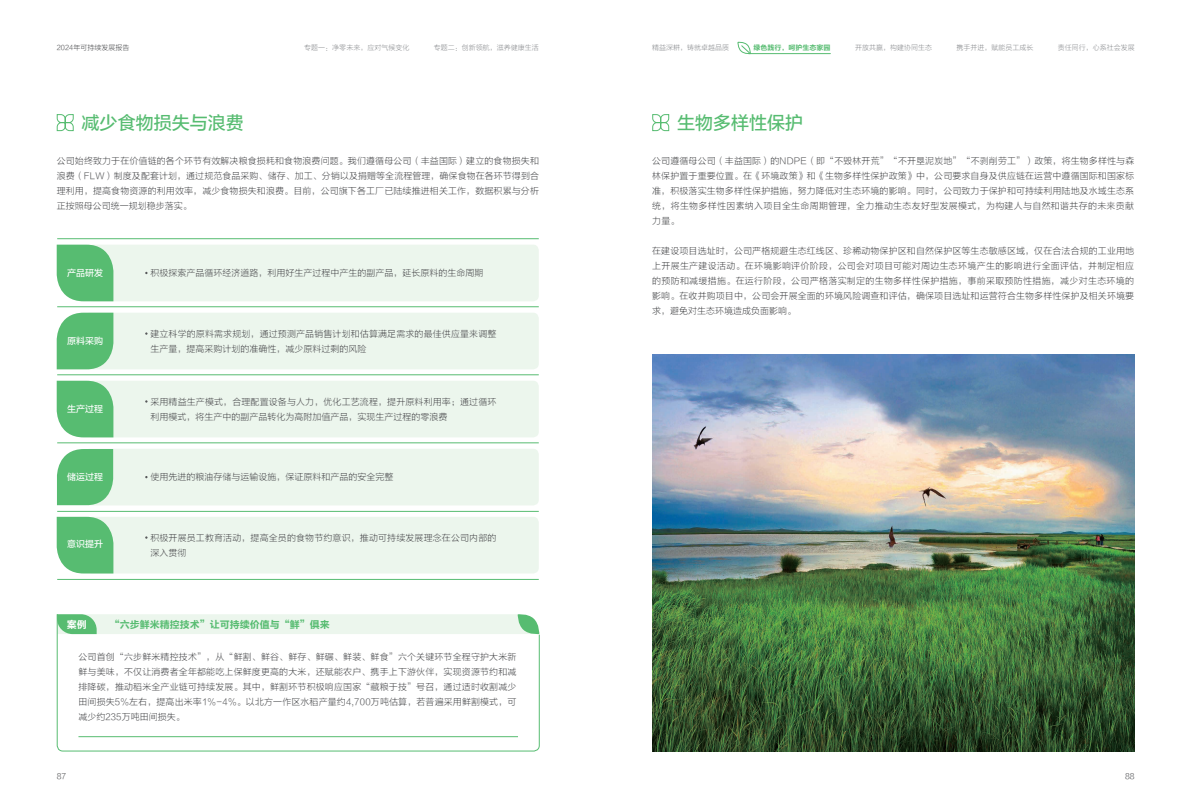
<style>
.page{position:relative;width:1191px;height:808px;background:#fff}
.page>*{position:absolute;margin:0;border:0;box-sizing:border-box;transform-origin:0 0}
.t1{font:18px "FZLTZHUNHK GBK1 0";color:#57bc71}
.t2{font:10px "FZLTCHK GBK1 0";color:#57bc71}
.t3{font:10px "FZLTCHK GBK1 0";color:#fff}
.t4{font:9px/15px "FZLTXHK";letter-spacing:.01em;color:#57585a;text-align:justify}
.t5{font:9px "FZLTZHUNHK GBK1 0";color:#fff}
.t6{font:8px "FZLTXHK";color:#57585a}
.t7{font:7px "FZLTXHK";color:#939598}
.t8{font:7px "FZLTXHK";color:#57585a}
.t9{font:7px "FZLTCHK GBK1 0";color:#57bc71}
</style>
<div class="page">
<hr style="left:748px;top:53px;width:82px;height:1px;background:#57bc71">
<svg style="left:737px;top:41px;width:14px;height:14px"></svg>
<div style="left:87px;top:245px;width:452px;height:56px;background:#ecf6ed;border-radius:6px"></div>
<div style="left:87px;top:381px;width:452px;height:56px;background:#ecf6ed;border-radius:6px"></div>
<div style="left:87px;top:517px;width:452px;height:56px;background:#ecf6ed;border-radius:6px"></div>
<div style="left:84px;top:313px;width:455px;height:56px;background:#ecf6ed;border-radius:6px"></div>
<div style="left:84px;top:449px;width:455px;height:56px;background:#ecf6ed;border-radius:6px"></div>
<svg style="left:57px;top:245px;width:56px;height:56px;background:#64c17c"></svg>
<svg style="left:57px;top:313px;width:56px;height:56px;background:#64c17c"></svg>
<svg style="left:57px;top:381px;width:56px;height:56px;background:#64c17c"></svg>
<svg style="left:57px;top:449px;width:56px;height:56px;background:#65c17d"></svg>
<svg style="left:57px;top:517px;width:56px;height:56px;background:#64c17c"></svg>
<svg style="left:56px;top:114px;width:18px;height:18px"></svg>
<svg style="left:652px;top:114px;width:17px;height:18px"></svg>
<svg style="left:57px;top:614px;width:483px;height:137px"></svg>
<hr style="left:78px;top:736px;width:440px;height:1px;background:#57bc71">
<hr style="left:57px;top:238px;width:482px;height:1px;background:#57bc71">
<hr style="left:57px;top:306px;width:482px;height:1px;background:#57bc71">
<hr style="left:57px;top:374px;width:482px;height:1px;background:#57bc71">
<hr style="left:57px;top:443px;width:482px;height:1px;background:#57bc71">
<hr style="left:57px;top:579px;width:482px;height:1px;background:#57bc71">
<hr style="left:57px;top:511px;width:482px;height:1px;background:#57bc71">
<img style="left:652px;top:354px;width:482px;height:397px">
<p class="t8" style="left:57px;top:43px;width:74px">2024年可持续发展报告</p>
<p class="t7" style="left:304px;top:43px;width:106px">专题一：净零未来，应对气候变化</p>
<p class="t7" style="left:434px;top:43px;width:106px">专题二：创新领航，滋养健康生活</p>
<p class="t7" style="left:652px;top:43px;width:78px">精益深耕，铸就卓越品质</p>
<p class="t9" style="left:753px;top:43px;width:78px">绿色践行，呵护生态家园</p>
<p class="t7" style="left:855px;top:43px;width:78px">开放共赢，构建协同生态</p>
<p class="t7" style="left:956px;top:43px;width:78px">携手并进，赋能员工成长</p>
<p class="t7" style="left:1057px;top:43px;width:78px">责任同行，心系社会发展</p>
<h1 class="t1" style="left:82px;top:113px;width:164px">减少食物损失与浪费</h1>
<p class="t4" style="left:57px;top:154px;width:484px">公司始终致力于在价值链的各个环节有效解决粮食损耗和食物浪费问题。我们遵循母公司（丰益国际）建立的食物损失和浪费（FLW）制度及配套计划，通过规范食品采购、储存、加工、分销以及捐赠等全流程管理，确保食物在各环节得到合理利用，提高食物资源的利用效率，减少食物损失和浪费。目前，公司旗下各工厂已陆续推进相关工作，数据积累与分析正按照母公司统一规划稳步落实。</p>
<p class="t5" style="left:67px;top:268px;width:37px">产品研发</p>
<p class="t5" style="left:67px;top:336px;width:37px">原料采购</p>
<p class="t5" style="left:67px;top:404px;width:37px">生产过程</p>
<p class="t5" style="left:67px;top:472px;width:37px">储运过程</p>
<p class="t5" style="left:67px;top:539px;width:37px">意识提升</p>
<p class="t4" style="left:150px;top:266px;width:334px">积极探索产品循环经济道路，利用好生产过程中产生的副产品，延长原料的生命周期</p>
<p class="t4" style="left:150px;top:326px;width:347px">建立科学的原料需求规划，通过预测产品销售计划和估算满足需求的最佳供应量来调整生产量，提高采购计划的准确性，减少原料过剩的风险</p>
<p class="t4" style="left:150px;top:394px;width:347px">采用精益生产模式，合理配置设备与人力，优化工艺流程，提升原料利用率；通过循环利用模式，将生产中的副产品转化为高附加值产品，实现生产过程的零浪费</p>
<p class="t4" style="left:150px;top:470px;width:244px">使用先进的粮油存储与运输设施，保证原料和产品的安全完整</p>
<p class="t4" style="left:150px;top:530px;width:347px">积极开展员工教育活动，提高全员的食物节约意识，推动可持续发展理念在公司内部的深入贯彻</p>
<p class="t3" style="left:67px;top:619px;width:21px">案例</p>
<p class="t2" style="left:110px;top:619px;width:221px">“六步鲜米精控技术”让可持续价值与“鲜”俱来</p>
<p class="t4" style="left:78px;top:649px;width:439px">公司首创“六步鲜米精控技术”，从“鲜割、鲜谷、鲜存、鲜碾、鲜装、鲜食”六个关键环节全程守护大米新鲜与美味，不仅让消费者全年都能吃上保鲜度更高的大米，还赋能农户、携手上下游伙伴，实现资源节约和减排降碳，推动稻米全产业链可持续发展。其中，鲜割环节积极响应国家“藏粮于技”号召，通过适时收割减少田间损失5%左右，提高出米率1%-4%。以北方一作区水稻产量约4,700万吨估算，若普遍采用鲜割模式，可减少约235万吨田间损失。</p>
<h1 class="t1" style="left:677px;top:113px;width:127px">生物多样性保护</h1>
<p class="t4" style="left:652px;top:154px;width:483px">公司遵循母公司（丰益国际）的NDPE（即“不毁林开荒”“不开垦泥炭地”“不剥削劳工”）政策，将生物多样性与森林保护置于重要位置。在《环境政策》和《生物多样性保护政策》中，公司要求自身及供应链在运营中遵循国际和国家标准，积极落实生物多样性保护措施，努力降低对生态环境的影响。同时，公司致力于保护和可持续利用陆地及水域生态系统，将生物多样性因素纳入项目全生命周期管理，全力推动生态友好型发展模式，为构建人与自然和谐共存的未来贡献力量。</p>
<p class="t4" style="left:652px;top:244px;width:483px">在建设项目选址时，公司严格规避生态红线区、珍稀动物保护区和自然保护区等生态敏感区域，仅在合法合规的工业用地上开展生产建设活动。在环境影响评价阶段，公司会对项目可能对周边生态环境产生的影响进行全面评估，并制定相应的预防和减缓措施。在运行阶段，公司严格落实制定的生物多样性保护措施，事前采取预防性措施，减少对生态环境的影响。在收并购项目中，公司会开展全面的环境风险调查和评估，确保项目选址和运营符合生物多样性保护及相关环境要求，避免对生态环境造成负面影响。</p>
<p class="t6" style="left:57px;top:771px;width:11px">87</p>
<p class="t6" style="left:1125px;top:771px;width:11px">88</p>
</div>
